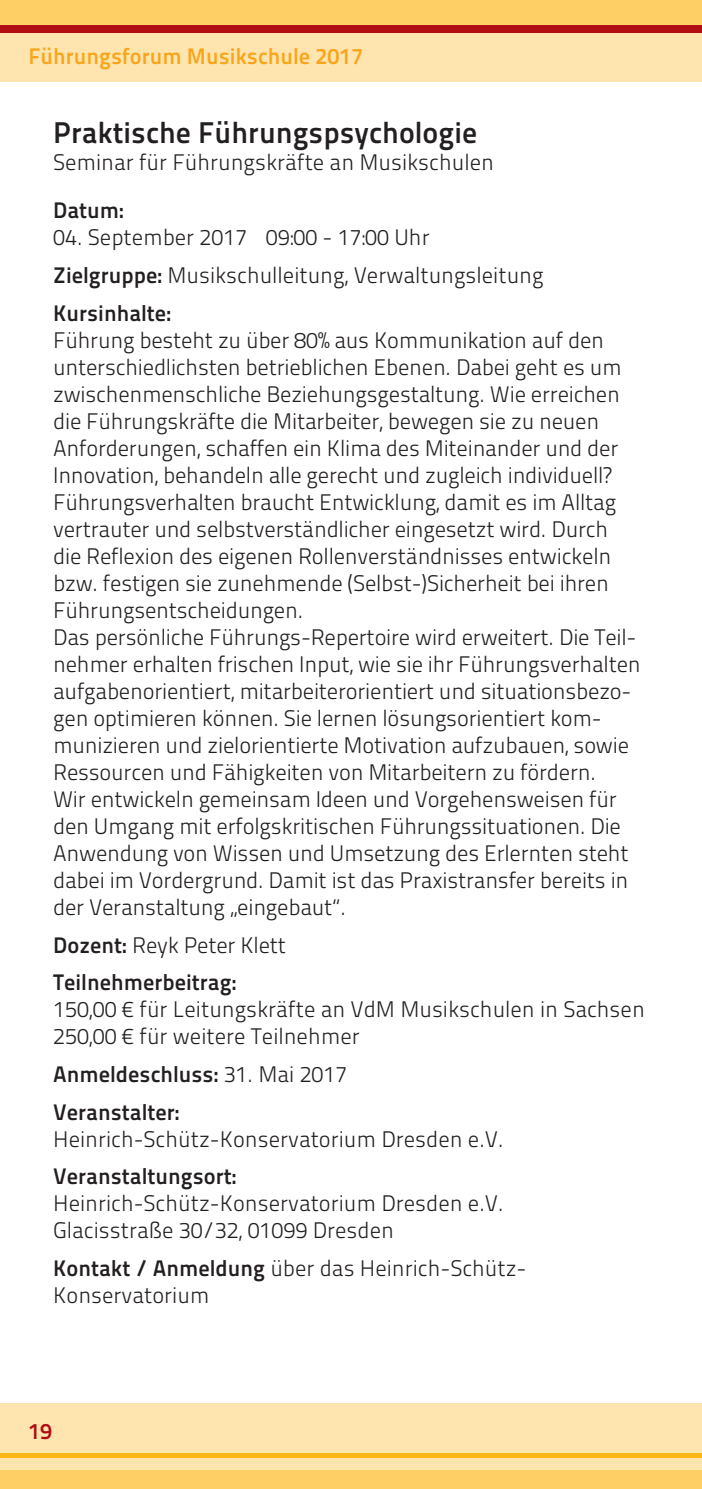
<style>
.page{position:relative;width:702px;height:1489px;background:#fff}
.page>*{position:absolute;margin:0;border:0;box-sizing:border-box;transform-origin:0 0}
.t1{font:30px "Titillium Maps 26 L 750 wt";color:#231f20}
.t2{font:22.5px/27px "Titillium Maps 26 L 250 wt";letter-spacing:-.01em;color:#231f20}
.t3{font:22.5px/37.5px "Titillium Maps 26 L 750 wt";color:#231f20}
.t4{font:22.5px "Titillium Maps 26 L 750 wt";color:#f9a51b}
.t5{font:22.5px "Titillium Maps 26 L 750 wt";color:#b00d15}
.s1{font-family:"Titillium Maps 26 L 750 wt"}
.s2{font-family:"Titillium Maps 26 L 250 wt"}
</style>
<div class="page">
<div style="left:0;top:0;width:702px;height:82px;background:#fee5af"></div>
<div style="left:0;top:1403px;width:702px;height:85px;background:#fee5af"></div>
<div style="left:0;top:0;width:702px;height:28px;background:#fecf65"></div>
<div style="left:0;top:1469px;width:702px;height:19px;background:#fecf65"></div>
<hr style="left:0;top:1453px;width:702px;height:4px;background:#fcb814">
<div style="left:0;top:26px;width:702px;height:7px;background:#b00d15"></div>
<p class="t4" style="left:28px;top:39px;width:336px">Führungsforum Musikschule 2017</p>
<h1 class="t1" style="left:53px;top:109px;width:425px">Praktische Führungspsychologie</h1>
<p class="t2" style="left:53px;top:147px;width:442px">Seminar für Führungskräfte an Musikschulen</p>
<p class="t3" style="left:53px;top:190px;width:72px">Datum:</p>
<p class="t2" style="left:53px;top:217px;width:492px;line-height:37.5px">04. September 2017 09:00 - 17:00 Uhr<br><span class="s1">Zielgruppe:</span> Musikschulleitung, Verwaltungsleitung</p>
<p class="t3" style="left:53px;top:293px;width:119px">Kursinhalte:</p>
<p class="t2" style="left:53px;top:325px;width:589px">Führung besteht zu über 80% aus Kommunikation auf den unterschiedlichsten betrieblichen Ebenen. Dabei geht es um zwischenmenschliche Beziehungsgestaltung. Wie erreichen die Führungskräfte die Mitarbeiter, bewegen sie zu neuen Anforderungen, schaffen ein Klima des Miteinander und der Innovation, behandeln alle gerecht und zugleich individuell?<br>Führungsverhalten braucht Entwicklung, damit es im Alltag vertrauter und selbstverständlicher eingesetzt wird. Durch die Reflexion des eigenen Rollenverständnisses entwickeln bzw. festigen sie zunehmende (Selbst-)Sicherheit bei ihren Führungsentscheidungen.<br>Das persönliche Führungs-Repertoire wird erweitert. Die Teil&shy;nehmer erhalten frischen Input, wie sie ihr Führungsverhalten aufgabenorientiert, mitarbeiterorientiert und situationsbezo&shy;gen optimieren können. Sie lernen lösungsorientiert kom&shy;munizieren und zielorientierte Motivation aufzubauen, sowie Ressourcen und Fähigkeiten von Mitarbeitern zu fördern.<br>Wir entwickeln gemeinsam Ideen und Vorgehensweisen für den Umgang mit erfolgskritischen Führungssituationen. Die Anwendung von Wissen und Umsetzung des Erlernten steht dabei im Vordergrund. Damit ist das Praxistransfer bereits in der Veranstaltung „eingebaut“.</p>
<p class="t2" style="left:53px;top:930px;width:234px"><span class="s1">Dozent:</span> Reyk Peter Klett</p>
<p class="t3" style="left:53px;top:962px;width:185px">Teilnehmerbeitrag:</p>
<p class="t2" style="left:53px;top:994px;width:593px">150,00 € für Leitungskräfte an VdM Musikschulen in Sachsen<br>250,00 € für weitere Teilnehmer</p>
<p class="t3" style="left:53px;top:1053px;width:296px">Anmeldeschluss: <span class="s2">31. Mai 2017<br></span>Veranstalter:</p>
<p class="t2" style="left:53px;top:1123px;width:452px">Heinrich-Schütz-Konservatorium Dresden e.V.</p>
<p class="t3" style="left:53px;top:1156px;width:185px">Veranstaltungsort:</p>
<p class="t2" style="left:53px;top:1188px;width:452px">Heinrich-Schütz-Konservatorium Dresden e.V.<br>Glacisstraße 30/32, 01099 Dresden</p>
<p class="t2" style="left:53px;top:1253px;width:474px"><span class="s1">Kontakt / Anmeldung</span> über das Heinrich-Schütz-<br>Konservatorium</p>
<p class="t5" style="left:28px;top:1413px;width:25px">19</p>
</div>
